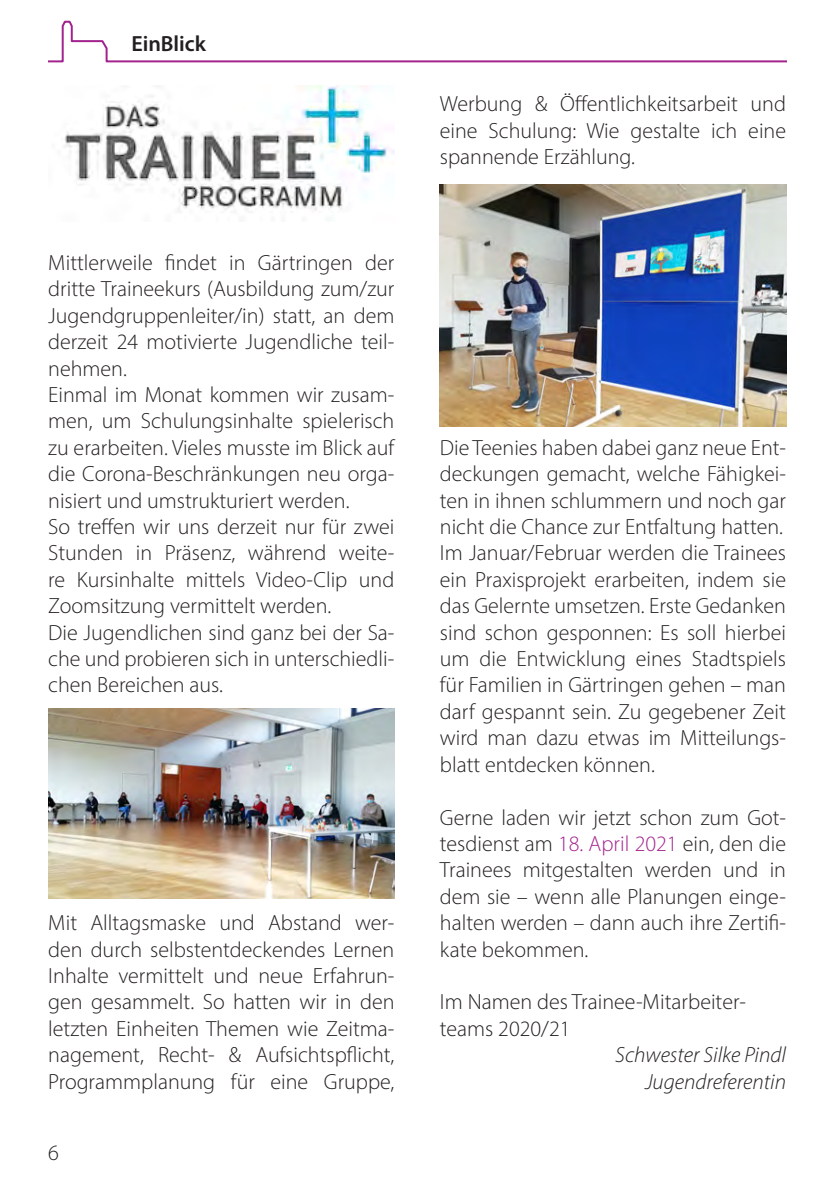
<style>
.page{position:relative;width:840px;height:1191px;background:#fff}
.page>*{position:absolute;margin:0;border:0;box-sizing:border-box;transform-origin:0 0}
.Übersichten{font:300 22px/26.4px "Myriad Pro";color:#231f20;text-align:justify}
.Übersichten-2{font:italic 300 22px "Myriad Pro";color:#231f20}
.Seitenüberschriften{font:600 22px "Myriad Pro";color:#231f20}
.s1{color:#a2238e}
</style>
<div class="page">
<svg style="left:48px;top:21px;width:737px;height:41px"></svg>
<img style="left:64px;top:85px;width:330px;height:127px">
<img style="left:48px;top:709px;width:346px;height:190px">
<img style="left:439px;top:184px;width:346px;height:242px">
<p class="Seitenüberschriften" style="left:131px;top:29px;width:76px">EinBlick</p>
<p class="Übersichten" style="left:48px;top:249px;width:347px">Mittlerweile findet in Gärtringen der dritte Traineekurs (Ausbildung zum/zur Jugendgruppenleiter/in) statt, an dem derzeit 24 motivierte Jugendliche teil&shy;nehmen.</p>
<p class="Übersichten" style="left:48px;top:381px;width:347px">Einmal im Monat kommen wir zusam&shy;men, um Schulungsinhalte spielerisch zu erarbeiten. Vieles musste im Blick auf die Corona-Beschränkungen neu orga&shy;nisiert und umstrukturiert werden.</p>
<p class="Übersichten" style="left:48px;top:513px;width:347px">So treffen wir uns derzeit nur für zwei Stunden in Präsenz, während weite&shy;re Kursinhalte mittels Video-Clip und Zoomsitzung vermittelt werden.</p>
<p class="Übersichten" style="left:48px;top:619px;width:347px">Die Jugendlichen sind ganz bei der Sa&shy;che und probieren sich in unterschiedli&shy;chen Bereichen aus.</p>
<p class="Übersichten" style="left:48px;top:909px;width:347px">Mit Alltagsmaske und Abstand wer&shy;den durch selbstentdeckendes Lernen Inhalte vermittelt und neue Erfahrun&shy;gen gesammelt. So hatten wir in den letzten Einheiten Themen wie Zeitma&shy;nagement, Recht- &amp; Aufsichtspflicht, Programmplanung für eine Gruppe,</p>
<p class="Übersichten" style="left:48px;top:1139px;width:12px">6</p>
<p class="Übersichten" style="left:439px;top:91px;width:347px">Werbung &amp; Öffentlichkeitsarbeit und eine Schulung: Wie gestalte ich eine spannende Erzählung.</p>
<p class="Übersichten" style="left:439px;top:434px;width:347px">Die Teenies haben dabei ganz neue Ent&shy;deckungen gemacht, welche Fähigkei&shy;ten in ihnen schlummern und noch gar nicht die Chance zur Entfaltung hatten.</p>
<p class="Übersichten" style="left:439px;top:539px;width:347px">Im Januar/Februar werden die Trainees ein Praxisprojekt erarbeiten, indem sie das Gelernte umsetzen. Erste Gedanken sind schon gesponnen: Es soll hierbei um die Entwicklung eines Stadtspiels für Familien in Gärtringen gehen – man darf gespannt sein. Zu gegebener Zeit wird man dazu etwas im Mitteilungs&shy;blatt entdecken können.</p>
<p class="Übersichten" style="left:439px;top:803px;width:347px">Gerne laden wir jetzt schon zum Got&shy;tesdienst am <span class="s1">18. April 2021</span> ein, den die Trainees mitgestalten werden und in dem sie – wenn alle Planungen einge&shy;halten werden – dann auch ihre Zertifi&shy;kate bekommen.</p>
<p class="Übersichten" style="left:439px;top:988px;width:307px">Im Namen des Trainee-Mitarbeiter-</p>
<p class="Übersichten" style="left:439px;top:1015px;width:132px">teams 2020/21</p>
<p class="Übersichten-2" style="left:614px;top:1041px;width:172px">Schwester Silke Pindl</p>
<p class="Übersichten-2" style="left:644px;top:1068px;width:142px">Jugendreferentin</p>
</div>
